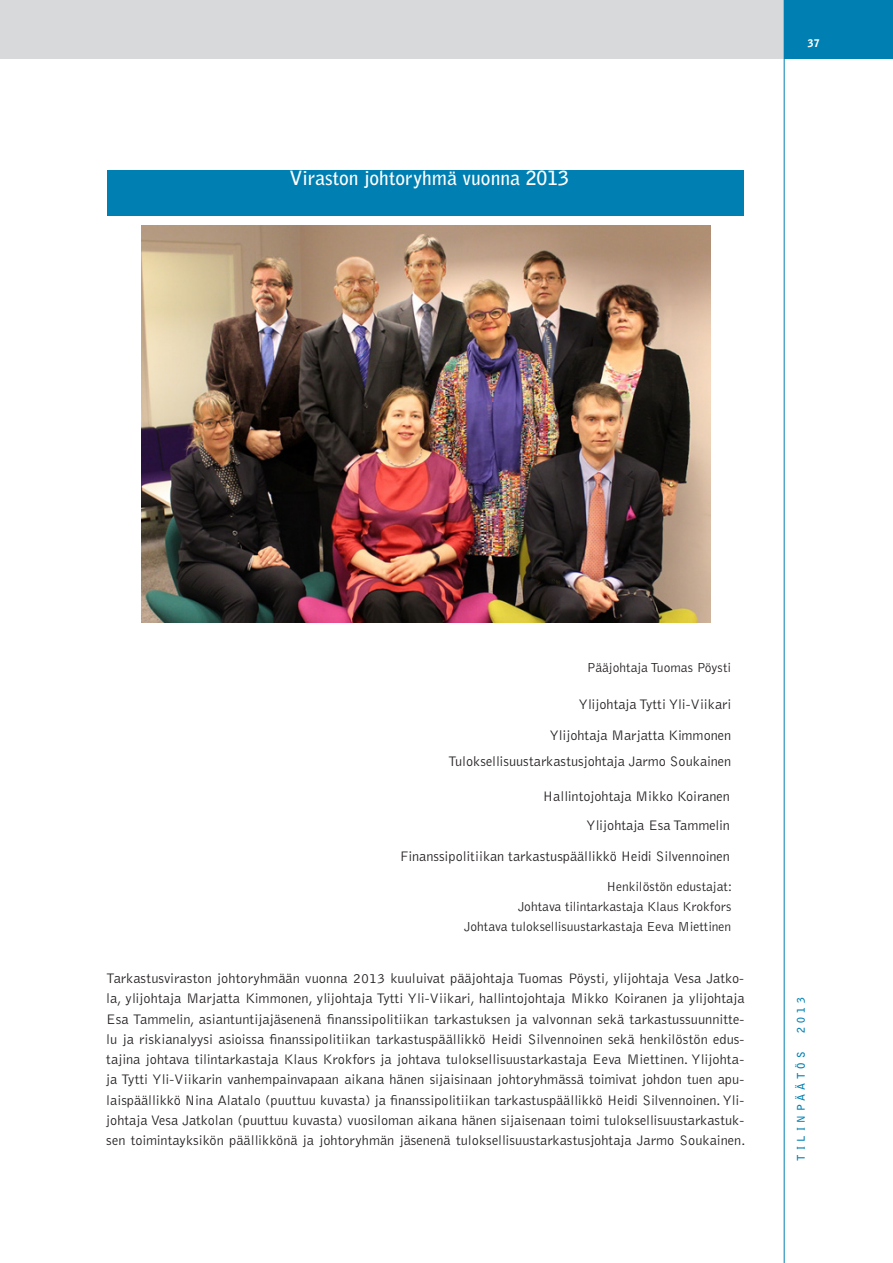
<style>
.page{position:relative;width:893px;height:1263px;background:#fff}
.page>*{position:absolute;margin:0;border:0;box-sizing:border-box;transform-origin:0 0}
.t1{font:700 19.5px "Bell Gothic Std";color:#fff}
.t2{font:300 14.25px/20.2px "Bell Gothic Std";color:#231f20;text-align:right}
.t3{font:300 13.5px/20.2px "Bell Gothic Std";color:#231f20;text-align:right}
.t4{font:700 10.5px "Bell Gothic Std";letter-spacing:.4em;color:#007fb2}
.t5{font:900 10.5px "Bell Gothic Std";color:#fff}
</style>
<div class="page">
<div style="left:0;top:0;width:874px;height:59px;background:#d8d9db"></div>
<div style="left:784px;top:0;width:109px;height:59px;background:#007fb2"></div>
<hr style="left:784px;top:0;width:1px;height:1263px;background:#007fb2">
<div style="left:107px;top:170px;width:636px;height:45px;background:#007fb2"></div>
<img style="left:142px;top:225px;width:568px;height:398px">
<h1 class="t1" style="left:289px;top:166px;width:281px">Viraston johtoryhmä vuonna 2013</h1>
<p class="t5" style="left:808px;top:37px;width:13px">37</p>
<p class="t3" style="left:587px;top:658px;width:146px">Pääjohtaja Tuomas Pöysti</p>
<p class="t2" style="left:578px;top:695px;width:154px">Ylijohtaja Tytti Yli-Viikari</p>
<p class="t2" style="left:549px;top:725px;width:183px">Ylijohtaja Marjatta Kimmonen</p>
<p class="t2" style="left:448px;top:752px;width:285px">Tuloksellisuustarkastusjohtaja Jarmo Soukainen</p>
<p class="t2" style="left:543px;top:781px;width:189px;line-height:29.4px">Hallintojohtaja Mikko Koiranen<br>Ylijohtaja Esa Tammelin</p>
<p class="t2" style="left:400px;top:847px;width:331px">Finanssipolitiikan tarkastuspäällikkö Heidi Silvennoinen</p>
<p class="t3" style="left:464px;top:876px;width:270px">Henkilöstön edustajat:<br>Johtava tilintarkastaja Klaus Krokfors<br>Johtava tuloksellisuustarkastaja Eeva Miettinen</p>
<p class="t2" style="left:106px;top:969px;width:640px;text-align:justify">Tarkastusviraston johtoryhmään vuonna 2013 kuuluivat pääjohtaja Tuomas Pöysti, ylijohtaja Vesa Jatko&shy;la, ylijohtaja Marjatta Kimmonen, ylijohtaja Tytti Yli-Viikari, hallintojohtaja Mikko Koiranen ja ylijohtaja Esa Tammelin, asiantuntijajäsenenä finanssipolitiikan tarkastuksen ja valvonnan sekä tarkastussuunnitte&shy;lu ja riskianalyysi asioissa finanssipolitiikan tarkastuspäällikkö Heidi Silvennoinen sekä henkilöstön edus&shy;tajina johtava tilintarkastaja Klaus Krokfors ja johtava tuloksellisuustarkastaja Eeva Miettinen. Ylijohta&shy;ja Tytti Yli-Viikarin vanhempainvapaan aikana hänen sijaisinaan johtoryhmässä toimivat johdon tuen apu&shy;laispäällikkö Nina Alatalo (puuttuu kuvasta) ja finanssipolitiikan tarkastuspäällikkö Heidi Silvennoinen. Yli&shy;johtaja Vesa Jatkolan (puuttuu kuvasta) vuosiloman aikana hänen sijaisenaan toimi tuloksellisuustarkastuk&shy;sen toimintayksikön päällikkönä ja johtoryhmän jäsenenä tuloksellisuustarkastusjohtaja Jarmo Soukainen.</p>
<p class="t4" style="left:795px;top:1033px;width:37px;rotate:-90deg">2013</p>
<p class="t4" style="left:795px;top:1161px;width:111px;rotate:-90deg">TILINPÄÄTÖS</p>
</div>
